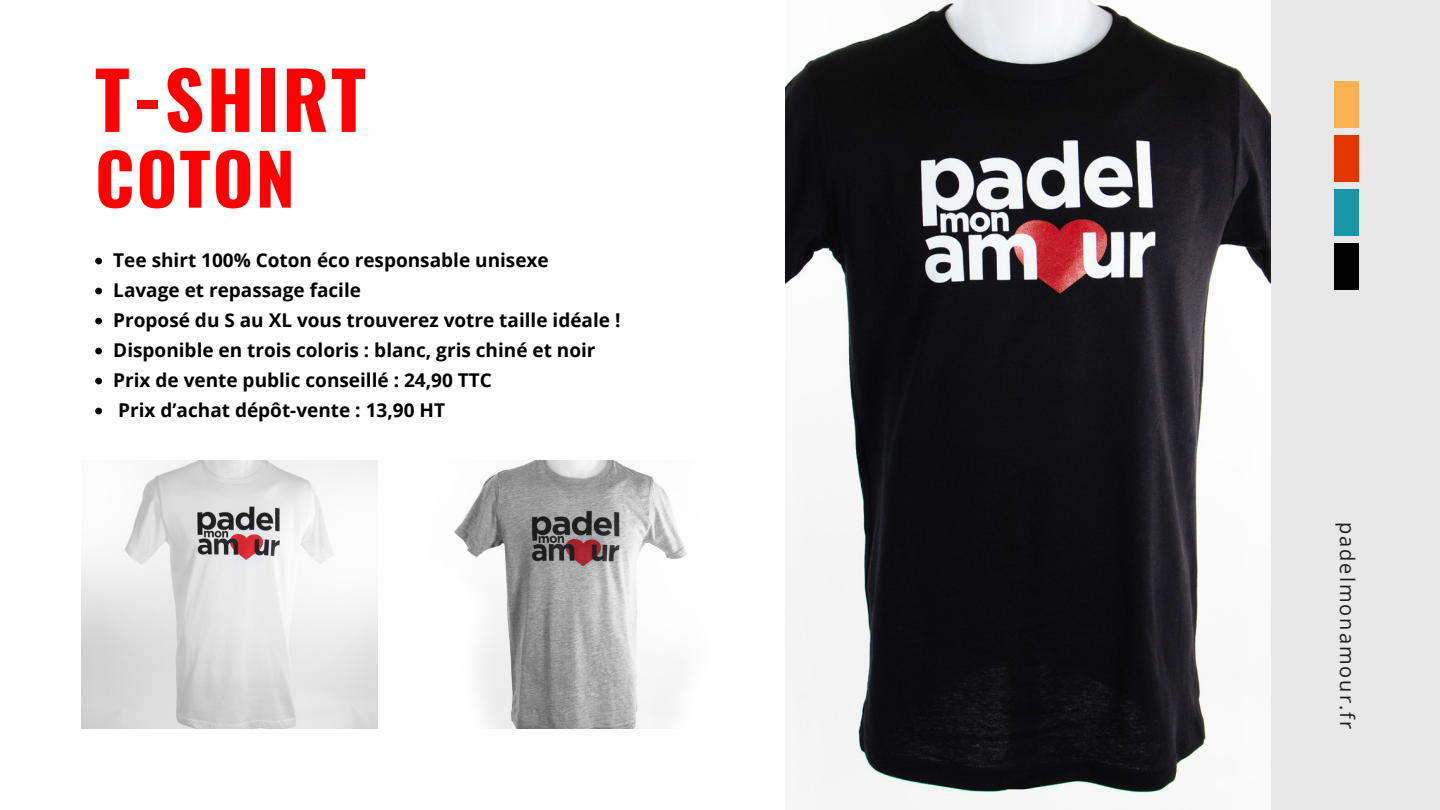
<style>
.page{position:relative;width:1440px;height:810px;background:#fff}
.page>*{position:absolute;margin:0;border:0;box-sizing:border-box;transform-origin:0 0}
.t1{font:700 78.1px "Oswald";letter-spacing:.03em;color:#f00}
.t2{font:700 70.1px "Oswald";letter-spacing:.03em;color:#f00}
.t3{font:20px "Open Sans";letter-spacing:.1em;color:#000}
.t4{font:700 19px "Open Sans";color:#000}
</style>
<div class="page">
<img style="left:81px;top:460px;width:296px;height:269px">
<img style="left:454px;top:460px;width:233px;height:269px">
<div style="left:1271px;top:0;width:169px;height:810px;background:#e8e8e8"></div>
<img style="left:785px;top:0;width:486px;height:810px">
<div style="left:1335px;top:81px;width:24px;height:46px;background:#f9b353"></div>
<div style="left:1335px;top:189px;width:24px;height:46px;background:#1a95a8"></div>
<div style="left:1335px;top:135px;width:24px;height:46px;background:#e43700"></div>
<div style="left:1335px;top:243px;width:24px;height:46px;background:#000"></div>
<svg style="left:95px;top:258px;width:7px;height:6px"></svg>
<svg style="left:95px;top:288px;width:7px;height:6px"></svg>
<svg style="left:95px;top:318px;width:7px;height:6px"></svg>
<svg style="left:95px;top:348px;width:7px;height:6px"></svg>
<svg style="left:95px;top:378px;width:7px;height:6px"></svg>
<svg style="left:95px;top:408px;width:7px;height:6px"></svg>
<p class="t1" style="left:95px;top:39px;width:272px">T-SHIRT</p>
<p class="t2" style="left:95px;top:124px;width:202px">COTON</p>
<p class="t4" style="left:113px;top:247px;width:437px">Tee shirt 100% Coton éco responsable unisexe</p>
<p class="t4" style="left:113px;top:277px;width:249px">Lavage et repassage facile</p>
<p class="t4" style="left:113px;top:307px;width:509px">Proposé du S au XL vous trouverez votre taille idéale !</p>
<p class="t4" style="left:113px;top:337px;width:484px">Disponible en trois coloris : blanc, gris chiné et noir</p>
<p class="t4" style="left:113px;top:367px;width:380px">Prix de vente public conseillé : 24,90 TTC</p>
<p class="t4" style="left:118px;top:397px;width:328px">Prix d’achat dépôt-vente : 13,90 HT</p>
<p class="t3" style="left:1362px;top:522px;width:209px;rotate:90deg">padelmonamour.fr</p>
</div>
